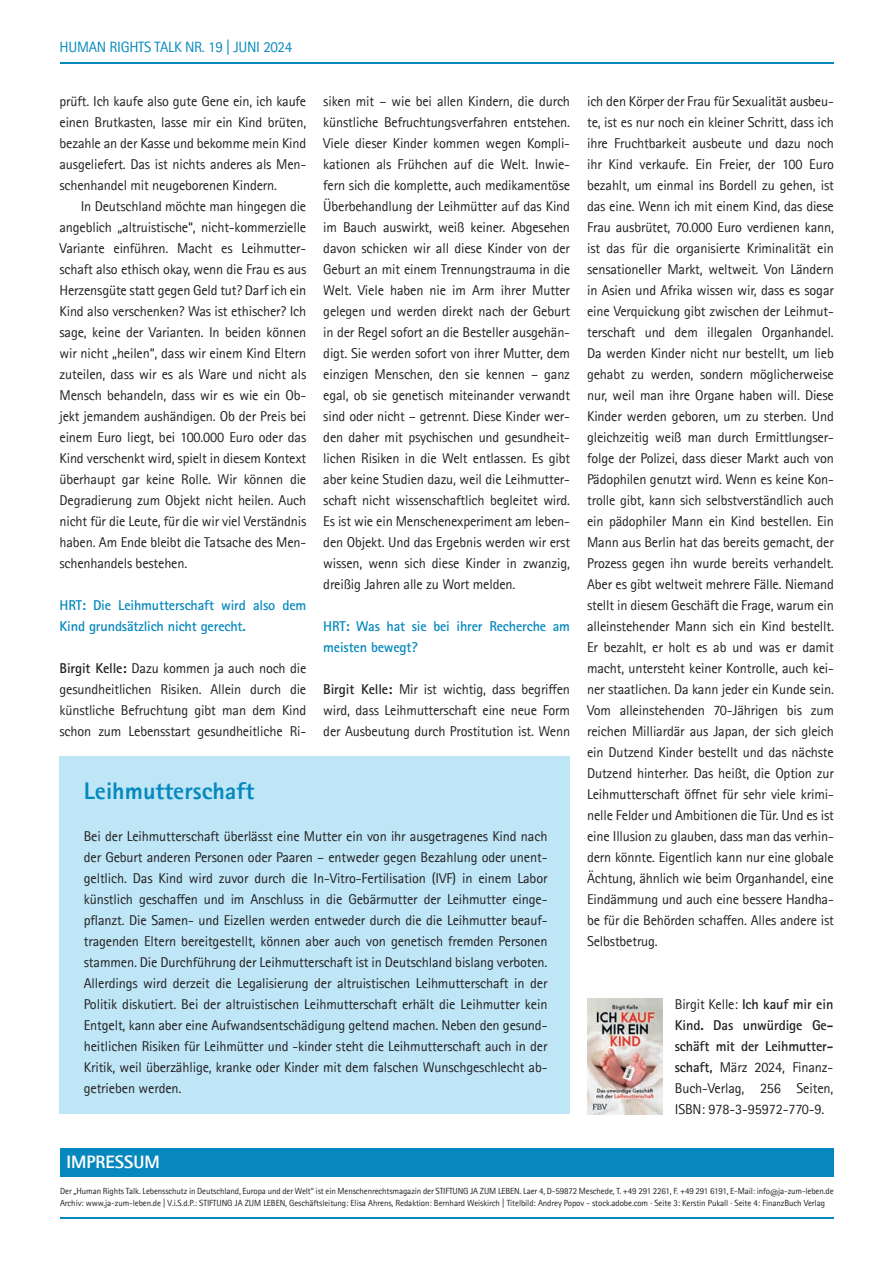
<style>
.page{position:relative;width:893px;height:1263px;background:#fff}
.page>*{position:absolute;margin:0;border:0;box-sizing:border-box;transform-origin:0 0}
.t1{font:800 24px "Rotis Sans Serif Pro";color:#0688be}
.t2{font:800 18px "Rotis Sans Serif Pro";color:#fff}
.t3{font:15px "Rotis Sans Serif Pro";letter-spacing:-.02em;color:#0688be}
.t4{font:14.25px/21px "Rotis Sans Serif Pro";letter-spacing:-.01em;color:#231f20;text-align:justify}
.t5{font:700 14.25px/21px "Rotis Sans Serif Std";letter-spacing:-.01em;color:#0688be}
.t6{font:700 14.25px/21px "Rotis Sans Serif Std";letter-spacing:-.01em;color:#231f20;text-align:justify}
.t7{font:8.85px/12.3px "Rotis Sans Serif Pro";letter-spacing:-.01em;color:#231f20}
.s1{font-family:"Rotis Sans Serif Std";font-weight:700}
.s2{font-family:"Rotis Sans Serif Pro";font-weight:400}
.s3{font-family:"Meta Pro"}
</style>
<div class="page">
<hr style="left:60px;top:62px;width:774px;height:1px;background:#0688be">
<div style="left:60px;top:1148px;width:773px;height:29px;background:#0688be"></div>
<hr style="left:60px;top:1217px;width:774px;height:2px;background:#0688be">
<div style="left:60px;top:757px;width:510px;height:357px;background:#bee6f6"></div>
<img style="left:587px;top:998px;width:75px;height:116px">
<p class="t3" style="left:60px;top:38px;width:234px">HUMAN RIGHTS TALK NR. 19 | JUNI 2024</p>
<p class="t4" style="left:60px;top:91px;width:248px">prüft. Ich kaufe also gute Gene ein, ich kaufe einen Brutkasten, lasse mir ein Kind brüten, bezahle an der Kasse und bekomme mein Kind ausgeliefert. Das ist nichts anderes als Men&shy;schenhandel mit neugeborenen Kindern.</p>
<p class="t4" style="left:60px;top:196px;width:248px;text-indent:21px">In Deutschland möchte man hingegen die angeblich „altruistische“, nicht-kommerzielle Variante einführen. Macht es Leihmutter&shy;schaft also ethisch okay, wenn die Frau es aus Herzensgüte statt gegen Geld tut? Darf ich ein Kind also verschenken? Was ist ethischer? Ich sage, keine der Varianten. In beiden können wir nicht „heilen“, dass wir einem Kind Eltern zuteilen, dass wir es als Ware und nicht als Mensch behandeln, dass wir es wie ein Ob&shy;jekt jemandem aushändigen. Ob der Preis bei einem Euro liegt, bei 100.000 Euro oder das Kind verschenkt wird, spielt in diesem Kontext überhaupt gar keine Rolle. Wir können die Degradierung zum Objekt nicht heilen. Auch nicht für die Leute, für die wir viel Verständnis haben. Am Ende bleibt die Tatsache des Men&shy;schenhandels bestehen.</p>
<p class="t5" style="left:60px;top:594px;width:248px">HRT: Die Leihmutterschaft wird also dem<br>Kind grundsätzlich nicht gerecht.</p>
<p class="t4" style="left:60px;top:658px;width:248px"><span class="s1">Birgit Kelle:</span> Dazu kommen ja auch noch die gesundheitlichen Risiken. Allein durch die künstliche Befruchtung gibt man dem Kind schon zum Lebensstart gesundheitliche Ri-</p>
<p class="t4" style="left:323px;top:91px;width:248px">siken mit – wie bei allen Kindern, die durch künstliche Befruchtungsverfahren entstehen.<br>Viele dieser Kinder kommen wegen Kompli&shy;kationen als Frühchen auf die Welt. Inwie&shy;fern sich die komplette, auch medikamentöse Überbehandlung der Leihmütter auf das Kind im Bauch auswirkt, weiß keiner. Abgesehen davon schicken wir all diese Kinder von der Geburt an mit einem Trennungstrauma in die Welt. Viele haben nie im Arm ihrer Mutter gelegen und werden direkt nach der Geburt in der Regel sofort an die Besteller ausgehän&shy;digt. Sie werden sofort von ihrer Mutter, dem einzigen Menschen, den sie kennen – ganz egal, ob sie genetisch miteinander verwandt sind oder nicht – getrennt. Diese Kinder wer&shy;den daher mit psychischen und gesundheit&shy;lichen Risiken in die Welt entlassen. Es gibt aber keine Studien dazu, weil die Leihmutter&shy;schaft nicht wissenschaftlich begleitet wird.<br>Es ist wie ein Menschenexperiment am leben&shy;den Objekt. Und das Ergebnis werden wir erst wissen, wenn sich diese Kinder in zwanzig, dreißig Jahren alle zu Wort melden.</p>
<p class="t5" style="left:323px;top:615px;width:248px">HRT: Was hat sie bei ihrer Recherche am meisten bewegt?</p>
<p class="t4" style="left:323px;top:679px;width:248px"><span class="s1">Birgit Kelle:</span> Mir ist wichtig, dass begriffen wird, dass Leihmutterschaft eine neue Form der Ausbeutung durch Prostitution ist. Wenn</p>
<h1 class="t1" style="left:84px;top:775px;width:172px">Leihmutterschaft</h1>
<p class="t4" style="left:84px;top:826px;width:465px">Bei der Leihmutterschaft überlässt eine Mutter ein von ihr ausgetragenes Kind nach der Geburt anderen Personen oder Paaren – entweder gegen Bezahlung oder unent&shy;geltlich. Das Kind wird zuvor durch die In-Vitro-Fertilisation (IVF) in einem Labor künstlich geschaffen und im Anschluss in die Gebärmutter der Leihmutter einge&shy;pflanzt. Die Samen- und Eizellen werden entweder durch die die Leihmutter beauf&shy;tragenden Eltern bereitgestellt, können aber auch von genetisch fremden Personen stammen. Die Durchführung der Leihmutterschaft ist in Deutschland bislang verboten.<br>Allerdings wird derzeit die Legalisierung der altruistischen Leihmutterschaft in der Politik diskutiert. Bei der altruistischen Leihmutterschaft erhält die Leihmutter kein Entgelt, kann aber eine Aufwandsentschädigung geltend machen. Neben den gesund&shy;heitlichen Risiken für Leihmütter und -kinder steht die Leihmutterschaft auch in der Kritik, weil überzählige, kranke oder Kinder mit dem falschen Wunschgeschlecht ab&shy;getrieben werden.</p>
<p class="t2" style="left:66px;top:1150px;width:95px">IMPRESSUM</p>
<p class="t4" style="left:587px;top:91px;width:248px">ich den Körper der Frau für Sexualität ausbeu&shy;te, ist es nur noch ein kleiner Schritt, dass ich ihre Fruchtbarkeit ausbeute und dazu noch ihr Kind verkaufe. Ein Freier, der 100 Euro bezahlt, um einmal ins Bordell zu gehen, ist das eine. Wenn ich mit einem Kind, das diese Frau ausbrütet, 70.000 Euro verdienen kann, ist das für die organisierte Kriminalität ein sensationeller Markt, weltweit. Von Ländern in Asien und Afrika wissen wir, dass es sogar eine Verquickung gibt zwischen der Leihmut&shy;terschaft und dem illegalen Organhandel.<br>Da werden Kinder nicht nur bestellt, um lieb gehabt zu werden, sondern möglicherweise nur, weil man ihre Organe haben will. Diese Kinder werden geboren, um zu sterben. Und gleichzeitig weiß man durch Ermittlungser&shy;folge der Polizei, dass dieser Markt auch von Pädophilen genutzt wird. Wenn es keine Kon&shy;trolle gibt, kann sich selbstverständlich auch ein pädophiler Mann ein Kind bestellen. Ein Mann aus Berlin hat das bereits gemacht, der Prozess gegen ihn wurde bereits verhandelt.<br>Aber es gibt weltweit mehrere Fälle. Niemand stellt in diesem Geschäft die Frage, warum ein alleinstehender Mann sich ein Kind bestellt.<br>Er bezahlt, er holt es ab und was er damit macht, untersteht keiner Kontrolle, auch kei&shy;ner staatlichen. Da kann jeder ein Kunde sein.<br>Vom alleinstehenden 70-Jährigen bis zum reichen Milliardär aus Japan, der sich gleich ein Dutzend Kinder bestellt und das nächste Dutzend hinterher. Das heißt, die Option zur Leihmutterschaft öffnet für sehr viele krimi&shy;nelle Felder und Ambitionen die Tür. Und es ist eine Illusion zu glauben, dass man das verhin&shy;dern könnte. Eigentlich kann nur eine globale Ächtung, ähnlich wie beim Organhandel, eine Eindämmung und auch eine bessere Handha&shy;be für die Behörden schaffen. Alles andere ist Selbstbetrug.</p>
<p class="t6" style="left:675px;top:993px;width:160px"><span class="s2">Birgit Kelle:</span> Ich kauf mir ein Kind. Das unwürdige Ge&shy;schäft mit der Leihmutter-</p>
<p class="t4" style="left:675px;top:1057px;width:160px"><span class="s1">schaft,</span> März 2024, Finanz-Buch-Verlag, 256 Seiten, ISBN: 978-3-95972-770-9.</p>
<p class="t7" style="left:60px;top:1185px;width:775px">Der „Human Rights Talk. Lebensschutz in Deutschland, Europa und der Welt“ ist ein Menschenrechtsmagazin der STIFTUNG JA ZUM LEBEN. Laer 4, D-59872 Meschede, T. +49 291 2261, F. +49 291 6191, E-Mail: info<span class="s3">@</span>ja-zum-leben.de<br>Archiv: www.ja-zum-leben.de | V.i.S.d.P.: STIFTUNG JA ZUM LEBEN, Geschäftsleitung: Elisa Ahrens, Redaktion: Bernhard Weiskirch | Titelbild: Andrey Popov - stock.adobe.com · Seite 3: Kerstin Pukall · Seite 4: FinanzBuch Verlag</p>
</div>
